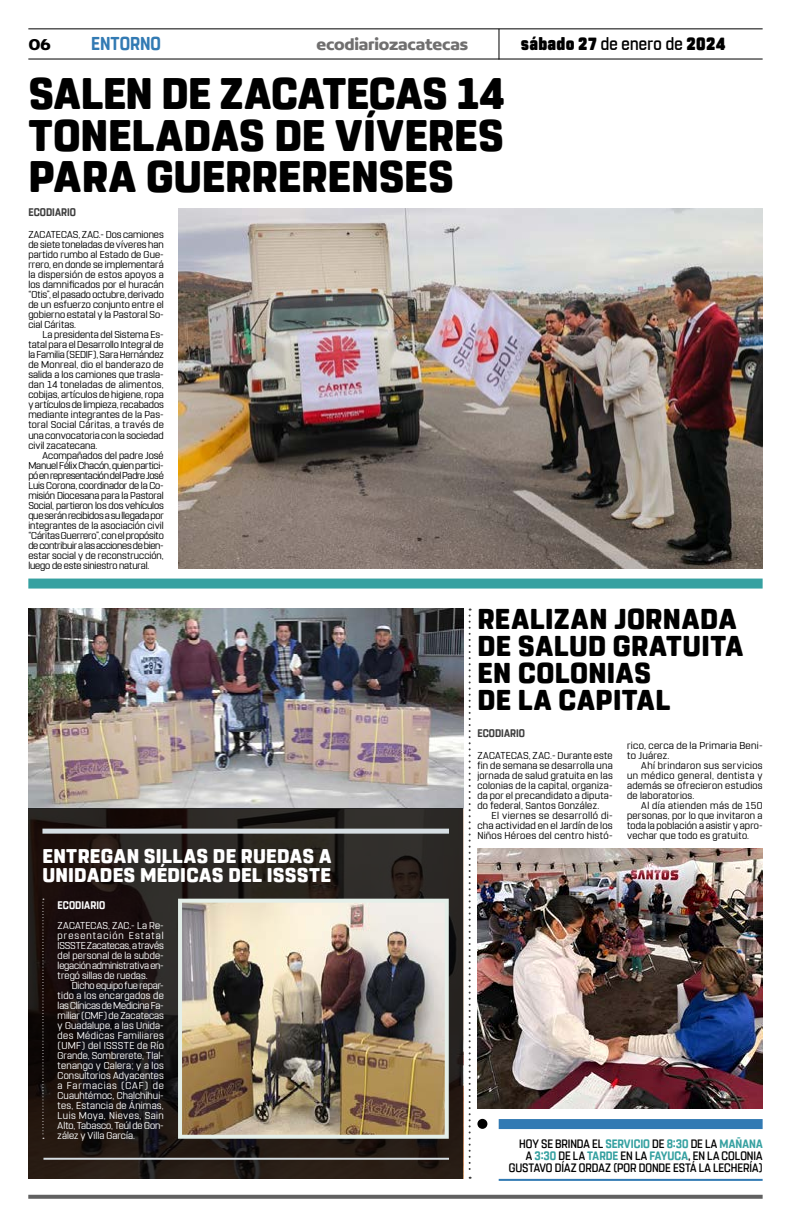
<style>
.page{position:relative;width:791px;height:1225px;background:#fff}
.page>*{position:absolute;margin:0;border:0;box-sizing:border-box;transform-origin:0 0}
.t1{font:800 44px/41px "Rohn Rounded";color:#000;text-align:justify}
.t2{font:800 28.6px/27px "Rohn Rounded";letter-spacing:.02em;color:#000}
.t3{font:800 19.8px/19px "Rohn Rounded";letter-spacing:.015em;color:#fff}
.t4{font:700 18.6px "Rohn Rounded";letter-spacing:-.005em;color:#327ab3;scale:.91 1}
.t5{font:900 17.6px "Rohn Rounded";letter-spacing:.02em;color:#000;scale:.91 1}
.t6{font:700 16.9px "Concord";letter-spacing:-.01em;color:#706f6f}
.t7{font:700 16.9px "Concord";color:#000}
.t8{font:500 12.1px/12px "Rohn Rounded";letter-spacing:-.005em;color:#000;text-align:right;scale:.91 1}
.t9{font:700 11px "Rohn Rounded";letter-spacing:.005em;color:#3d3d3d;scale:.91 1}
.t10{font:700 11px "Rohn Rounded";letter-spacing:.005em;color:#fff;scale:.91 1}
.t11{font:10px/10px "Rohn Rounded";letter-spacing:.02em;color:#000;text-align:justify}
.t12{font:10px/10px "Rohn Rounded";color:#fff;text-align:justify}
.s1{font-weight:500}
.s2{font-weight:700;color:#36a1a1}
</style>
<div class="page">
<img style="left:28px;top:608px;width:435px;height:200px">
<hr style="left:28px;top:28px;width:735px;height:1px;background:#000">
<hr style="left:28px;top:59px;width:735px;height:1px;background:#000">
<hr style="left:498px;top:29px;width:1px;height:31px;background:#000">
<div style="left:28px;top:578px;width:735px;height:10px;background:#36a1a1"></div>
<svg style="left:28px;top:1194px;width:735px;height:4px;background:#7f7f7f"></svg>
<img style="left:178px;top:208px;width:585px;height:360px">
<div style="left:499px;top:1119px;width:264px;height:10px;background:#327ab3"></div>
<hr style="left:499px;top:1178px;width:264px;height:2px;background:#327ab3">
<div style="left:477px;top:1118px;width:10px;height:10px;background:#000;border-radius:50%"></div>
<img style="left:477px;top:848px;width:286px;height:260px">
<svg style="left:469px;top:608px;width:2px;height:570px"></svg>
<svg style="left:28px;top:808px;width:435px;height:370px;background:#221c19"></svg>
<svg style="left:42px;top:898px;width:2px;height:240px"></svg>
<div style="left:42px;top:828px;width:407px;height:5px;background:#d6dee3"></div>
<hr style="left:43px;top:1157px;width:406px;height:2px;background:#d6dee3">
<img style="left:183px;top:903px;width:261px;height:230px">
<div style="left:178px;top:898px;width:271px;height:240px;border:4px solid #e4efe9"></div>
<h3 class="t7" style="left:28px;top:34px;width:24px">06</h3>
<h3 class="t4" style="left:91px;top:32px;width:78px">ENTORNO</h3>
<h3 class="t6" style="left:316px;top:34px;width:153px">ecodiariozacatecas</h3>
<h3 class="t5" style="left:521px;top:33px;width:226px">sábado 27 <span class="s1">de enero de</span> 2024</h3>
<h1 class="t1" style="left:28px;top:74px;width:478px">SALEN DE ZACATECAS 14<br>TONELADAS DE VÍVERES PARA GUERRERENSES</h1>
<p class="t9" style="left:28px;top:206px;width:54px">ECODIARIO</p>
<p class="t11" style="left:28px;top:230px;width:137px">ZACATECAS, ZAC.- Dos camiones de siete toneladas de víveres han partido rumbo al Estado de Gue&shy;rrero, en donde se implementará la dispersión de estos apoyos a los damnificados por el huracán “Otis”, el pasado octubre, derivado de un esfuerzo conjunto entre el gobierno estatal y la Pastoral So&shy;cial Cáritas.</p>
<p class="t11" style="left:28px;top:330px;width:137px;text-indent:14px">La presidenta del Sistema Es&shy;tatal para el Desarrollo Integral de la Familia (SEDIF), Sara Hernández de Monreal, dio el banderazo de salida a los camiones que trasla&shy;dan 14 toneladas de alimentos, cobijas, artículos de higiene, ropa y artículos de limpieza, recabados mediante integrantes de la Pas&shy;toral Social Cáritas, a través de una convocatoria con la sociedad civil zacatecana.</p>
<p class="t11" style="left:28px;top:450px;width:137px;text-indent:14px">Acompañados del padre José Manuel Félix Chacón, quien partici&shy;pó en representación del Padre José Luis Corona, coordinador de la Co&shy;misión Diocesana para la Pastoral Social, partieron los dos vehículos que serán recibidos a su llegada por integrantes de la asociación civil “Cáritas Guerrero”, con el propósito de contribuir a las acciones de bien&shy;estar social y de reconstrucción, luego de este siniestro natural.</p>
<h3 class="t3" style="left:42px;top:846px;width:290px">ENTREGAN SILLAS DE RUEDAS A<br>UNIDADES MÉDICAS DEL ISSSTE</h3>
<p class="t10" style="left:58px;top:898px;width:54px">ECODIARIO</p>
<p class="t12" style="left:58px;top:920px;width:108px">ZACATECAS, ZAC.- La Re&shy;presentación Estatal ISSSTE Zacatecas, a través del personal de la subde&shy;legación administrativa en&shy;tregó sillas de ruedas.</p>
<p class="t12" style="left:58px;top:980px;width:108px;text-indent:14px">Dicho equipo fue repar&shy;tido a los encargados de las Clínicas de Medicina Fa&shy;miliar (CMF) de Zacatecas y Guadalupe, a las Unida&shy;des Médicas Familiares (UMF) del ISSSTE de Río Grande, Sombrerete, Tlal&shy;tenango y Calera; y a los Consultorios Adyacentes a Farmacias (CAF) de Cuauhtémoc, Chalchihui&shy;tes, Estancia de Ánimas, Luis Moya, Nieves, Sain Alto, Tabasco, Teúl de Gon&shy;zález y Villa García.</p>
<h2 class="t2" style="left:477px;top:606px;width:267px">REALIZAN JORNADA<br>DE SALUD GRATUITA<br>EN COLONIAS<br>DE LA CAPITAL</h2>
<p class="t9" style="left:477px;top:726px;width:54px">ECODIARIO</p>
<p class="t11" style="left:477px;top:750px;width:137px">ZACATECAS, ZAC.- Durante este fin de semana se desarrolla una jornada de salud gratuita en las colonias de la capital, organiza&shy;da por el precandidato a diputa&shy;do federal, Santos González.</p>
<p class="t11" style="left:477px;top:810px;width:137px;text-indent:14px">El viernes se desarrolló di&shy;cha actividad en el Jardín de los Niños Héroes del centro histó-</p>
<p class="t11" style="left:627px;top:740px;width:137px">rico, cerca de la Primaria Beni&shy;to Juárez.</p>
<p class="t11" style="left:627px;top:760px;width:137px;text-indent:14px">Ahí brindaron sus servicios un médico general, dentista y además se ofrecieron estudios de laboratorios.</p>
<p class="t11" style="left:627px;top:800px;width:137px;text-indent:14px">Al día atienden más de 150 personas, por lo que invitaron a toda la población a asistir y apro&shy;vechar que todo es gratuito.</p>
<p class="t8" style="left:509px;top:1137px;width:280px">HOY SE BRINDA EL <span class="s2">SERVICIO</span> DE <span class="s2">8:30</span> DE LA <span class="s2">MAÑANA<br></span>A <span class="s2">3:30</span> DE LA <span class="s2">TARDE</span> EN LA <span class="s2">FAYUCA</span>, EN LA COLONIA<br>GUSTAVO DÍAZ ORDAZ (POR DONDE ESTÁ LA LECHERÍA)</p>
</div>
